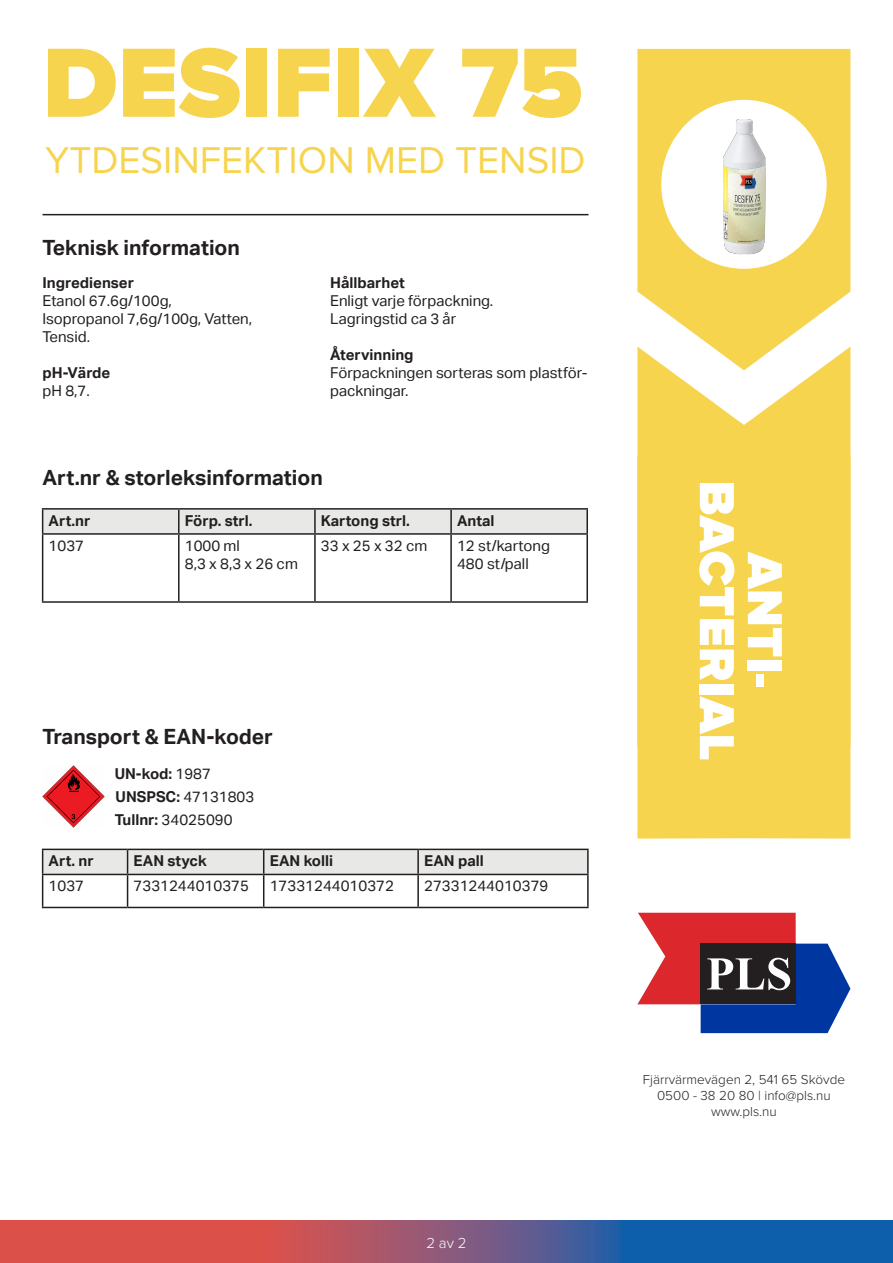
<style>
.page{position:relative;width:893px;height:1263px;background:#fff}
.page>*{position:absolute;margin:0;border:0;box-sizing:border-box;transform-origin:0 0}
.t1{font:900 102px "Proxima Nova";color:#f7d44e}
.t2{font:900 51px "Proxima Nova";color:#fff}
.t3{font:38.7px "Proxima Nova";color:#f7d44e}
.t4{font:700 21px "Aktiv Grotesk";color:#231f20}
.t5{font:15px/18px "Aktiv Grotesk";color:#231f20}
.t6{font:700 15px "Aktiv Grotesk";color:#231f20}
.t7{font:300 15px "Proxima Nova";color:#fff}
.t8{font:300 13.5px "Proxima Nova";color:#231f20}
.s1{font-weight:400}
.s2{font-weight:700}
</style>
<div class="page">
<hr style="left:43px;top:214px;width:545px;height:1px;background:#231f20">
<svg style="left:637px;top:49px;width:213px;height:298px;background:#f7d860"></svg>
<div style="left:660px;top:99px;width:167px;height:171px;background:#fff;border-radius:50%"></div>
<svg style="left:0;top:1220px;width:893px;height:43px;background:#7b577a"></svg>
<hr style="left:42px;top:508px;width:137px;height:2px;background:#231f20">
<div style="left:42px;top:509px;width:544px;height:24px;background:#e8e9e7"></div>
<hr style="left:179px;top:508px;width:136px;height:2px;background:#231f20">
<hr style="left:178px;top:510px;width:2px;height:23px;background:#231f20">
<hr style="left:315px;top:508px;width:136px;height:2px;background:#231f20">
<hr style="left:314px;top:510px;width:2px;height:23px;background:#231f20">
<hr style="left:451px;top:508px;width:137px;height:2px;background:#231f20">
<hr style="left:450px;top:510px;width:2px;height:23px;background:#231f20">
<hr style="left:586px;top:510px;width:2px;height:23px;background:#231f20">
<hr style="left:42px;top:533px;width:137px;height:2px;background:#231f20">
<hr style="left:42px;top:535px;width:1px;height:66px;background:#231f20">
<hr style="left:179px;top:533px;width:136px;height:2px;background:#231f20">
<hr style="left:178px;top:535px;width:2px;height:66px;background:#231f20">
<hr style="left:315px;top:533px;width:136px;height:2px;background:#231f20">
<hr style="left:314px;top:535px;width:2px;height:66px;background:#231f20">
<hr style="left:451px;top:533px;width:137px;height:2px;background:#231f20">
<hr style="left:450px;top:535px;width:2px;height:66px;background:#231f20">
<hr style="left:586px;top:535px;width:2px;height:66px;background:#231f20">
<hr style="left:42px;top:601px;width:137px;height:2px;background:#231f20">
<hr style="left:179px;top:601px;width:136px;height:2px;background:#231f20">
<hr style="left:315px;top:601px;width:136px;height:2px;background:#231f20">
<hr style="left:451px;top:601px;width:137px;height:2px;background:#231f20">
<svg style="left:42px;top:849px;width:545px;height:25px;background:#dddedc"></svg>
<hr style="left:418px;top:849px;width:171px;height:1px;background:#231f20">
<hr style="left:417px;top:850px;width:2px;height:24px;background:#231f20">
<hr style="left:587px;top:850px;width:2px;height:24px;background:#231f20">
<hr style="left:42px;top:874px;width:86px;height:1px;background:#231f20">
<hr style="left:42px;top:875px;width:1px;height:32px;background:#231f20">
<hr style="left:128px;top:874px;width:136px;height:1px;background:#231f20">
<hr style="left:127px;top:875px;width:1px;height:32px;background:#231f20">
<hr style="left:264px;top:874px;width:154px;height:1px;background:#231f20">
<hr style="left:263px;top:875px;width:1px;height:32px;background:#231f20">
<hr style="left:418px;top:874px;width:171px;height:1px;background:#231f20">
<hr style="left:417px;top:875px;width:2px;height:32px;background:#231f20">
<hr style="left:587px;top:875px;width:2px;height:32px;background:#231f20">
<hr style="left:42px;top:907px;width:86px;height:1px;background:#231f20">
<hr style="left:128px;top:907px;width:136px;height:1px;background:#231f20">
<hr style="left:264px;top:907px;width:154px;height:1px;background:#231f20">
<hr style="left:418px;top:907px;width:171px;height:1px;background:#231f20">
<svg style="left:637px;top:913px;width:213px;height:120px"></svg>
<svg style="left:637px;top:347px;width:213px;height:108px;fill:#f7d44e"></svg>
<div style="left:637px;top:455px;width:213px;height:383px;background:#f7d44e"></div>
<img style="left:43px;top:765px;width:61px;height:62px">
<img style="left:698px;top:119px;width:93px;height:136px">
<p class="t1" style="left:43px;top:24px;width:542px">DESIFIX 75</p>
<p class="t3" style="left:45px;top:137px;width:542px">YTDESINFEKTION MED TENSID</p>
<p class="t4" style="left:43px;top:235px;width:199px">Teknisk information</p>
<p class="t6" style="left:43px;top:274px;width:93px">Ingredienser</p>
<p class="t5" style="left:43px;top:292px;width:131px">Etanol 67.6g/100g,</p>
<p class="t5" style="left:43px;top:310px;width:211px">Isopropanol 7,6g/100g, Vatten,<br>Tensid.</p>
<p class="t6" style="left:43px;top:364px;width:69px">pH-Värde</p>
<p class="t5" style="left:43px;top:382px;width:49px">pH 8,7.</p>
<p class="t6" style="left:330px;top:274px;width:76px">Hållbarhet</p>
<p class="t5" style="left:330px;top:292px;width:165px">Enligt varje förpackning.</p>
<p class="t5" style="left:330px;top:310px;width:128px">Lagringstid ca 3 år</p>
<p class="t6" style="left:330px;top:346px;width:85px">Återvinning</p>
<p class="t5" style="left:330px;top:364px;width:259px">Förpackningen sorteras som plastför&shy;packningar.</p>
<p class="t4" style="left:43px;top:465px;width:282px">Art.nr &amp; storleksinformation</p>
<p class="t6" style="left:49px;top:512px;width:43px">Art.nr</p>
<p class="t6" style="left:185px;top:512px;width:69px">Förp. strl.</p>
<p class="t6" style="left:321px;top:512px;width:90px">Kartong strl.</p>
<p class="t6" style="left:457px;top:512px;width:39px">Antal</p>
<p class="t5" style="left:49px;top:536px;width:37px">1037</p>
<p class="t5" style="left:185px;top:536px;width:57px">1000 ml</p>
<p class="t5" style="left:185px;top:554px;width:115px">8,3 x 8,3 x 26 cm</p>
<p class="t5" style="left:321px;top:536px;width:108px">33 x 25 x 32 cm</p>
<p class="t5" style="left:457px;top:536px;width:94px">12 st/kartong</p>
<p class="t5" style="left:457px;top:554px;width:73px">480 st/pall</p>
<p class="t4" style="left:43px;top:725px;width:232px">Transport &amp; EAN-koder</p>
<p class="t6" style="left:115px;top:764px;width:98px">UN-kod: <span class="s1">1987</span></p>
<p class="t5" style="left:116px;top:788px;width:140px"><span class="s2">UNSPSC:</span> 47131803</p>
<p class="t5" style="left:115px;top:811px;width:119px"><span class="s2">Tullnr:</span> 34025090</p>
<p class="t6" style="left:49px;top:852px;width:47px">Art. nr</p>
<p class="t6" style="left:134px;top:852px;width:75px">EAN styck</p>
<p class="t6" style="left:270px;top:852px;width:65px">EAN kolli</p>
<p class="t6" style="left:424px;top:852px;width:61px">EAN pall</p>
<p class="t5" style="left:49px;top:877px;width:37px">1037</p>
<p class="t5" style="left:134px;top:877px;width:117px">7331244010375</p>
<p class="t5" style="left:270px;top:877px;width:126px">17331244010372</p>
<p class="t5" style="left:424px;top:877px;width:126px">27331244010379</p>
<p class="t2" style="left:746px;top:480px;width:282px;rotate:90deg">BACTERIAL</p>
<p class="t2" style="left:794px;top:552px;width:137px;rotate:90deg">ANTI-</p>
<p class="t7" style="left:426px;top:1231px;width:42px">2 av 2</p>
<p class="t8" style="left:643px;top:1069px;width:204px">Fjärrvärmevägen 2, 541 65 Skövde</p>
<p class="t8" style="left:657px;top:1086px;width:175px">0500 - 38 20 80 | info@pls.nu</p>
<p class="t8" style="left:711px;top:1102px;width:67px">www.pls.nu</p>
</div>
